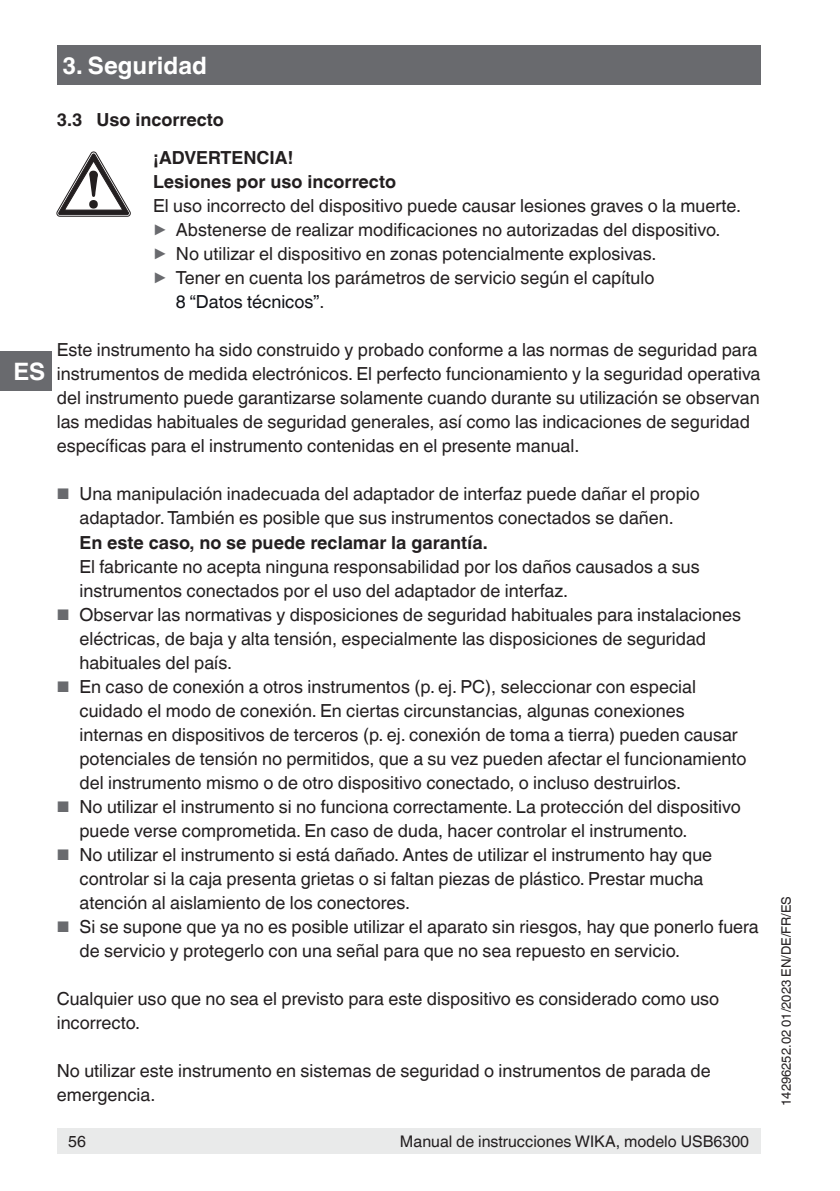
<style>
.page{position:relative;width:840px;height:1191px;background:#fff}
.page>*{position:absolute;margin:0;border:0;box-sizing:border-box;transform-origin:0 0}
.t1{font:700 24px "Helvetica World";color:#fff}
.t2{font:18px/24px "Helvetica World";color:#231f20}
.t3{font:700 18px/38px "Helvetica World";color:#231f20}
.t4{font:18px "Helvetica World";color:#101218}
.t5{font:16px "Helvetica World";color:#231f20}
.t6{font:13px "Helvetica World";color:#231f20}
.s1{font-size:17.8px;color:#696a6e}
.s2{color:#231f20}
.s3{font-size:15.4px;color:#696a6e}
</style>
<div class="page">
<div style="left:57px;top:45px;width:703px;height:40px;background:#696a6e"></div>
<div style="left:57px;top:1128px;width:703px;height:26px;background:#e9eaea"></div>
<div style="left:0;top:351px;width:51px;height:40px;background:#696a6e"></div>
<svg style="left:57px;top:152px;width:73px;height:64px"></svg>
<h1 class="t1" style="left:13px;top:358px;width:33px">ES</h1>
<h1 class="t1" style="left:62px;top:51px;width:146px">3. Seguridad</h1>
<p class="t3" style="left:153px;top:101px;width:142px;text-indent:-96px">3.3 Uso incorrecto ¡ADVERTENCIA!</p>
<p class="t3" style="left:153px;top:163px;width:244px">Lesiones por uso incorrecto</p>
<p class="t2" style="left:153px;top:194px;width:589px">El uso incorrecto del dispositivo puede causar lesiones graves o la muerte.</p>
<p class="t2" style="left:153px;top:218px;width:568px"><span class="s1">▶</span> Abstenerse de realizar modificaciones no autorizadas del dispositivo.</p>
<p class="t2" style="left:153px;top:242px;width:504px"><span class="s1">▶</span> No utilizar el dispositivo en zonas potencialmente explosivas.</p>
<p class="t2" style="left:153px;top:266px;width:502px"><span class="s1">▶</span> Tener en cuenta los parámetros de servicio según el capítulo</p>
<p class="t4" style="left:176px;top:292px;width:150px">8 “Datos técnicos”<span class="s2">.</span></p>
<p class="t2" style="left:57px;top:338px;width:704px">Este instrumento ha sido construido y probado conforme a las normas de seguridad para instrumentos de medida electrónicos. El perfecto funcionamiento y la seguridad operativa del instrumento puede garantizarse solamente cuando durante su utilización se observan las medidas habituales de seguridad generales, así como las indicaciones de seguridad específicas para el instrumento contenidas en el presente manual.</p>
<p class="t2" style="left:57px;top:482px;width:644px;text-align:center"><span class="s3">■</span> Una manipulación inadecuada del adaptador de interfaz puede dañar el propio adaptador. También es posible que sus instrumentos conectados se dañen.</p>
<p class="t3" style="left:79px;top:523px;width:409px">En este caso, no se puede reclamar la garantía.</p>
<p class="t2" style="left:79px;top:554px;width:621px">El fabricante no acepta ninguna responsabilidad por los daños causados a sus instrumentos conectados por el uso del adaptador de interfaz.</p>
<p class="t2" style="left:79px;top:602px;width:662px;text-indent:-23px"><span class="s3">■</span> Observar las normativas y disposiciones de seguridad habituales para instalaciones eléctricas, de baja y alta tensión, especialmente las disposiciones de seguridad habituales del país.</p>
<p class="t2" style="left:79px;top:674px;width:668px;text-indent:-23px"><span class="s3">■</span> En caso de conexión a otros instrumentos (p. ej. PC), seleccionar con especial cuidado el modo de conexión. En ciertas circunstancias, algunas conexiones internas en dispositivos de terceros (p. ej. conexión de toma a tierra) pueden causar potenciales de tensión no permitidos, que a su vez pueden afectar el funcionamiento del instrumento mismo o de otro dispositivo conectado, o incluso destruirlos.</p>
<p class="t2" style="left:79px;top:794px;width:662px;text-indent:-23px"><span class="s3">■</span> No utilizar el instrumento si no funciona correctamente. La protección del dispositivo puede verse comprometida. En caso de duda, hacer controlar el instrumento.</p>
<p class="t2" style="left:79px;top:842px;width:634px;text-indent:-23px"><span class="s3">■</span> No utilizar el instrumento si está dañado. Antes de utilizar el instrumento hay que controlar si la caja presenta grietas o si faltan piezas de plástico. Prestar mucha atención al aislamiento de los conectores.</p>
<p class="t2" style="left:79px;top:914px;width:680px;text-indent:-23px"><span class="s3">■</span> Si se supone que ya no es posible utilizar el aparato sin riesgos, hay que ponerlo fuera de servicio y protegerlo con una señal para que no sea repuesto en servicio.</p>
<p class="t2" style="left:57px;top:986px;width:663px">Cualquier uso que no sea el previsto para este dispositivo es considerado como uso incorrecto.</p>
<p class="t2" style="left:57px;top:1058px;width:655px">No utilizar este instrumento en sistemas de seguridad o instrumentos de parada de emergencia.</p>
<p class="t5" style="left:68px;top:1132px;width:19px">56</p>
<p class="t5" style="left:400px;top:1132px;width:350px">Manual de instrucciones WIKA, modelo USB6300</p>
<p class="t6" style="left:778px;top:1106px;width:211px;rotate:-90deg">14296252.02 01/2023 EN/DE/FR/ES</p>
</div>
